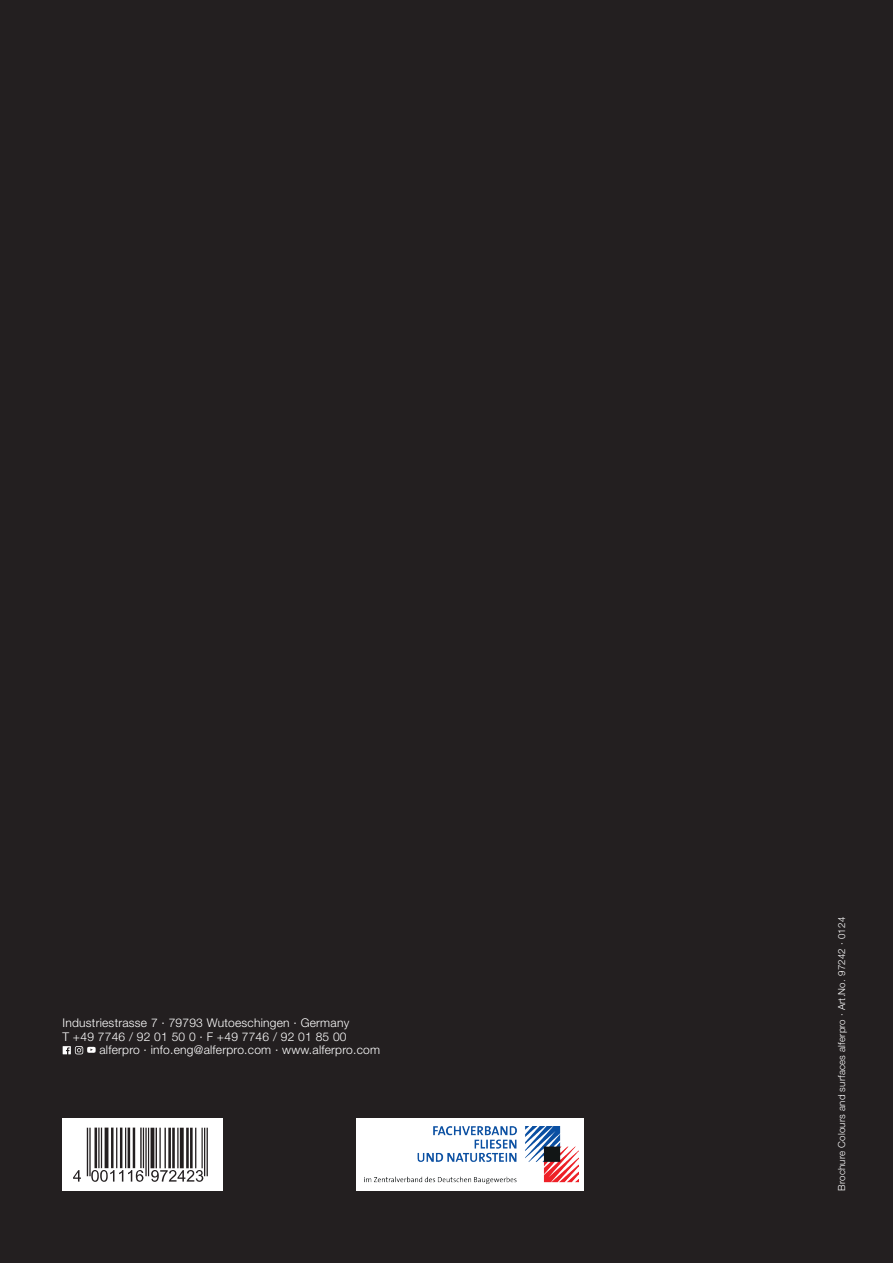
<style>
.page{position:relative;width:893px;height:1263px;background:#231f20}
.page>*{position:absolute;margin:0;border:0;box-sizing:border-box;transform-origin:0 0}
.t1{font:54px "Code";color:#231f20}
.t2{font:300 12px "Helvetica Neue LT Std";letter-spacing:.02em;color:#fff}
.t3{font:300 9.75px "Helvetica Neue LT Std";letter-spacing:.02em;color:#fff}
</style>
<div class="page">
<div style="left:356px;top:1118px;width:227px;height:73px;background:#fff"></div>
<img style="left:364px;top:1127px;width:214px;height:56px">
<svg style="left:63px;top:1046px;width:33px;height:8px"></svg>
<div style="left:63px;top:1118px;width:160px;height:73px;background:#fff"></div>
<p class="t2" style="left:63px;top:1015px;width:288px">Industriestrasse 7 · 79793 Wutoeschingen · Germany</p>
<p class="t2" style="left:63px;top:1029px;width:286px">T +49 7746 / 92 01 50 0 · F +49 7746 / 92 01 85 00</p>
<p class="t2" style="left:99px;top:1042px;width:282px">alferpro · info.eng@alferpro.com · www.alferpro.com</p>
<h1 class="t1" style="left:73px;top:1131px;width:142px">4&lt;ALBBMR=JHCECD&gt;</h1>
<p class="t3" style="left:836px;top:1191px;width:275px;rotate:-90deg">Brochure Colours and surfaces alferpro · Art.No. 97242 · 0124</p>
</div>
